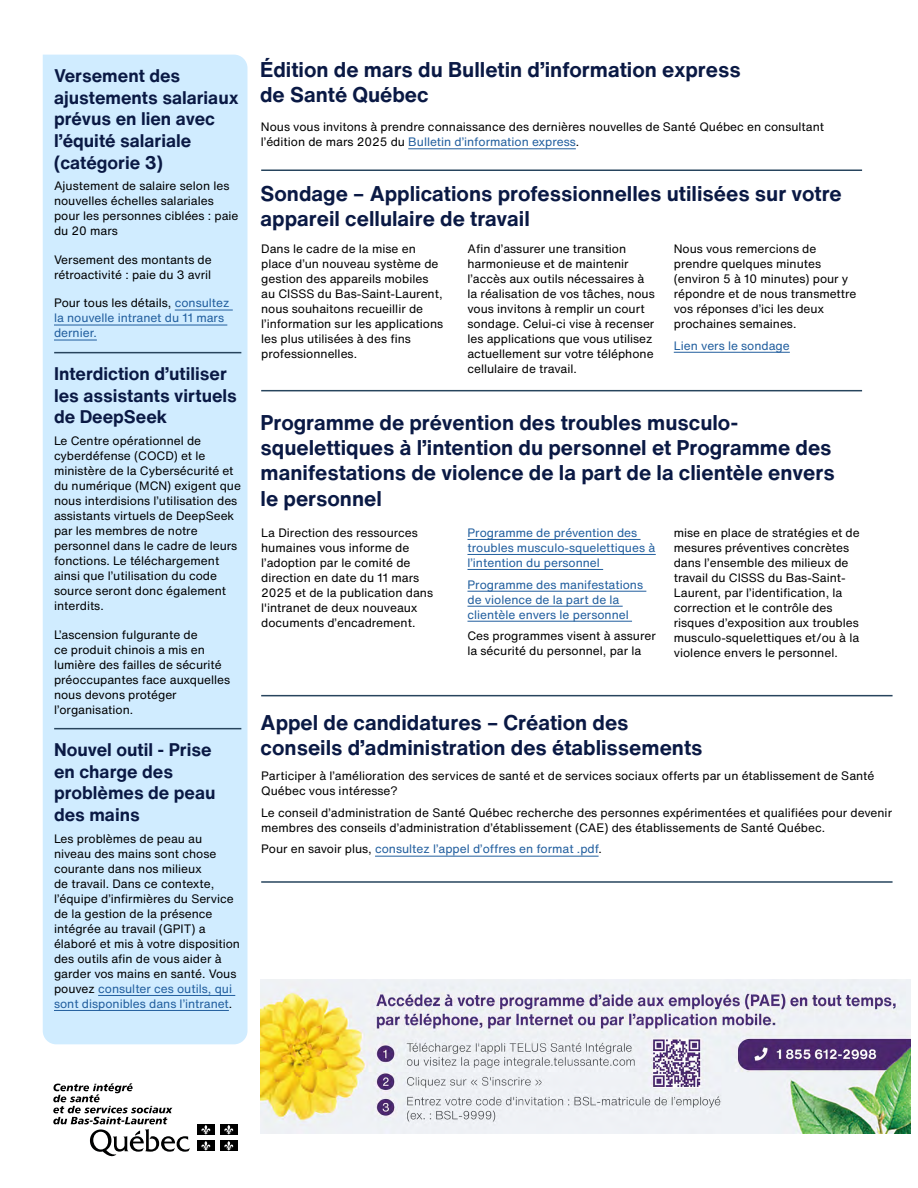
<style>
.page{position:relative;width:918px;height:1188px;background:#fff}
.page>*{position:absolute;margin:0;border:0;box-sizing:border-box;transform-origin:0 0}
.t1{font:700 21px/25.2px "Helvetica Now Text";color:#0a1944}
.t2{font:700 18px/21.6px "Helvetica Now Text";color:#0a1944}
.t3{font:12px/15px "Helvetica Now Text";color:#000}
.t4{font:12px/15px "Helvetica Now Text";color:#215e9e}
.s1{color:#000}
.s2{color:#215e9e}
</style>
<div class="page">
<div style="left:197px;top:1124px;width:18px;height:11px;background:#000"></div>
<svg style="left:201px;top:1125px;width:10px;height:10px"></svg>
<div style="left:220px;top:1124px;width:18px;height:11px;background:#000"></div>
<svg style="left:224px;top:1125px;width:10px;height:10px"></svg>
<div style="left:197px;top:1140px;width:18px;height:11px;background:#000"></div>
<svg style="left:201px;top:1141px;width:10px;height:10px"></svg>
<div style="left:220px;top:1140px;width:18px;height:11px;background:#000"></div>
<svg style="left:224px;top:1141px;width:10px;height:10px"></svg>
<svg style="left:53px;top:1083px;width:137px;height:73px"></svg>
<div style="left:43px;top:55px;width:205px;height:989px;background:#d0ecff"></div>
<hr style="left:261px;top:170px;width:601px;height:1px;background:#27445d">
<hr style="left:261px;top:390px;width:601px;height:1px;background:#27445d">
<hr style="left:261px;top:695px;width:632px;height:1px;background:#27445d">
<hr style="left:261px;top:881px;width:632px;height:2px;background:#27445d">
<hr style="left:674px;top:352px;width:116px;height:1px;background:#215e9e">
<hr style="left:467px;top:539px;width:174px;height:1px;background:#215e9e">
<hr style="left:467px;top:554px;width:189px;height:1px;background:#215e9e">
<hr style="left:467px;top:569px;width:136px;height:1px;background:#215e9e">
<hr style="left:467px;top:591px;width:179px;height:1px;background:#215e9e">
<hr style="left:467px;top:606px;width:156px;height:1px;background:#215e9e">
<hr style="left:467px;top:621px;width:165px;height:1px;background:#215e9e">
<hr style="left:375px;top:856px;width:224px;height:1px;background:#215e9e">
<hr style="left:408px;top:149px;width:168px;height:1px;background:#215e9e">
<hr style="left:54px;top:352px;width:187px;height:1px;background:#27445d">
<hr style="left:54px;top:728px;width:187px;height:1px;background:#27445d">
<hr style="left:175px;top:310px;width:58px;height:1px;background:#215e9e">
<hr style="left:54px;top:325px;width:173px;height:1px;background:#215e9e">
<hr style="left:54px;top:340px;width:43px;height:1px;background:#215e9e">
<hr style="left:98px;top:995px;width:137px;height:1px;background:#215e9e">
<hr style="left:54px;top:1010px;width:175px;height:1px;background:#215e9e">
<img style="left:261px;top:980px;width:650px;height:154px">
<h2 class="t2" style="left:54px;top:65px;width:186px">Versement des ajustements salariaux prévus en lien avec l’équité salariale (catégorie 3)</h2>
<p class="t3" style="left:54px;top:178px;width:186px">Ajustement de salaire selon les nouvelles échelles salariales pour les personnes ciblées : paie du 20 mars</p>
<p class="t3" style="left:54px;top:252px;width:159px">Versement des montants de rétroactivité : paie du 3 avril</p>
<p class="t4" style="left:54px;top:295px;width:177px"><span class="s1">Pour tous les détails,</span> consultez la nouvelle intranet du 11 mars dernier.</p>
<h2 class="t2" style="left:54px;top:363px;width:185px">Interdiction d’utiliser les assistants virtuels de DeepSeek</h2>
<p class="t3" style="left:54px;top:433px;width:189px">Le Centre opérationnel de cyberdéfense (COCD) et le ministère de la Cybersécurité et du numérique (MCN) exigent que nous interdisions l’utilisation des assistants virtuels de DeepSeek par les membres de notre personnel dans le cadre de leurs fonctions. Le téléchargement ainsi que l’utilisation du code source seront donc également interdits.</p>
<p class="t3" style="left:54px;top:627px;width:178px">L’ascension fulgurante de<br>ce produit chinois a mis en lumière des failles de sécurité préoccupantes face auxquelles nous devons protéger l’organisation.</p>
<h2 class="t2" style="left:54px;top:739px;width:163px">Nouvel outil - Prise en charge des problèmes de peau des mains</h2>
<p class="t3" style="left:54px;top:831px;width:188px">Les problèmes de peau au niveau des mains sont chose courante dans nos milieux<br>de travail. Dans ce contexte, l’équipe d’infirmières du Service de la gestion de la présence intégrée au travail (GPIT) a élaboré et mis à votre disposition des outils afin de vous aider à garder vos mains en santé. Vous pouvez <span class="s2">consulter ces outils, qui sont disponibles dans l’intranet</span>.</p>
<h1 class="t1" style="left:260px;top:56px;width:482px">Édition de mars du Bulletin d’information express de Santé Québec</h1>
<p class="t3" style="left:261px;top:119px;width:565px">Nous vous invitons à prendre connaissance des dernières nouvelles de Santé Québec en consultant l’édition de mars 2025 du <span class="s2">Bulletin d’information express</span>.</p>
<h1 class="t1" style="left:261px;top:181px;width:583px">Sondage – Applications professionnelles utilisées sur votre appareil cellulaire de travail</h1>
<p class="t3" style="left:261px;top:241px;width:184px">Dans le cadre de la mise en place d’un nouveau système de gestion des appareils mobiles au CISSS du Bas-Saint-Laurent, nous souhaitons recueillir de l’information sur les applications les plus utilisées à des fins professionnelles.</p>
<p class="t3" style="left:467px;top:241px;width:189px">Afin d’assurer une transition harmonieuse et de maintenir l’accès aux outils nécessaires à la réalisation de vos tâches, nous vous invitons à remplir un court sondage. Celui-ci vise à recenser les applications que vous utilisez actuellement sur votre téléphone cellulaire de travail.</p>
<p class="t3" style="left:674px;top:241px;width:184px">Nous vous remercions de prendre quelques minutes (environ 5 à 10 minutes) pour y répondre et de nous transmettre vos réponses d’ici les deux prochaines semaines.</p>
<p class="t4" style="left:674px;top:337px;width:118px">Lien vers le sondage</p>
<h1 class="t1" style="left:261px;top:409px;width:576px">Programme de prévention des troubles musculo&shy;squelettiques à l’intention du personnel et Programme des manifestations de violence de la part de la clientèle envers le personnel</h1>
<p class="t3" style="left:261px;top:525px;width:173px">La Direction des ressources humaines vous informe de l’adoption par le comité de direction en date du 11 mars<br>2025 et de la publication dans l'intranet de deux nouveaux documents d’encadrement.</p>
<p class="t4" style="left:467px;top:525px;width:189px">Programme de prévention des troubles musculo-squelettiques à l’intention du personnel</p>
<p class="t4" style="left:467px;top:576px;width:177px">Programme des manifestations de violence de la part de la clientèle envers le personnel</p>
<p class="t3" style="left:467px;top:628px;width:190px">Ces programmes visent à assurer la sécurité du personnel, par la</p>
<p class="t3" style="left:674px;top:525px;width:188px">mise en place de stratégies et de mesures préventives concrètes dans l’ensemble des milieux de travail du CISSS du Bas-Saint-<br>Laurent, par l’identification, la correction et le contrôle des risques d’exposition aux troubles musculo-squelettiques et/ou à la violence envers le personnel.</p>
<h1 class="t1" style="left:261px;top:709px;width:444px">Appel de candidatures – Création des conseils d’administration des établissements</h1>
<p class="t3" style="left:261px;top:768px;width:615px">Participer à l’amélioration des services de santé et de services sociaux offerts par un établissement de Santé<br>Québec vous intéresse?</p>
<p class="t3" style="left:261px;top:805px;width:632px">Le conseil d’administration de Santé Québec recherche des personnes expérimentées et qualifiées pour devenir membres des conseils d’administration d’établissement (CAE) des établissements de Santé Québec.</p>
<p class="t4" style="left:261px;top:841px;width:342px"><span class="s1">Pour en savoir plus,</span> consultez l’appel d’offres en format .pdf<span class="s1">.</span></p>
</div>
